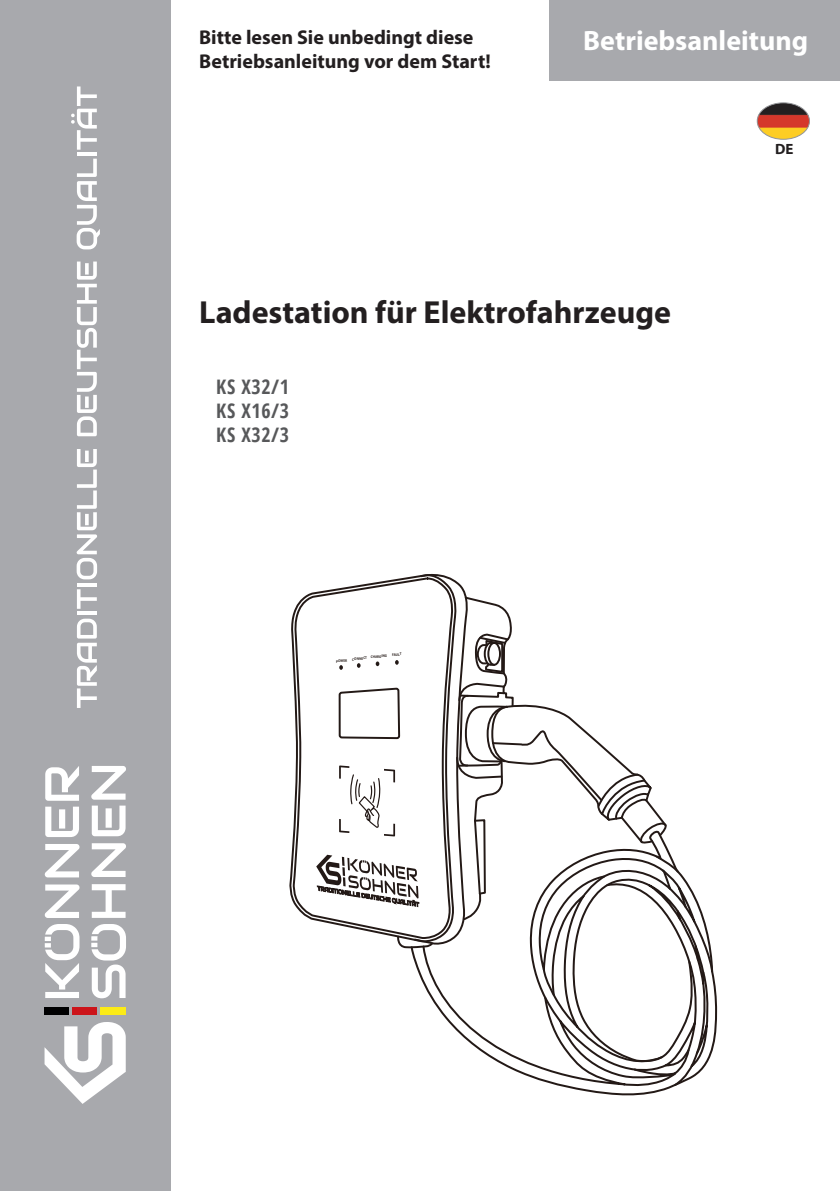
<style>
.page{position:relative;width:840px;height:1191px;background:#fff}
.page>*{position:absolute;margin:0;border:0;box-sizing:border-box;transform-origin:0 0}
.t1{font:700 32px "Myriad Pro";color:#231f20}
.t2{font:700 28px "Myriad Pro";color:#fff}
.t3{font:700 20px/24px "Myriad Pro";color:#231f20}
.t4{font:700 condensed 20px/24px "Open Sans";letter-spacing:.03em;color:#57585a;text-align:justify}
.t5{font:700 15px "Myriad Pro";color:#231f20}
.t6{font:700 3.6px "Open Sans";color:#231916;scale:.88 1}
</style>
<div class="page">
<div style="left:0;top:0;width:170px;height:1191px;background:#a8a9ad"></div>
<svg style="left:77px;top:618px;width:20px;height:90px"></svg>
<hr style="left:77px;top:611px;width:20px;height:4px;background:#fff">
<svg style="left:77px;top:589px;width:20px;height:20px"></svg>
<hr style="left:77px;top:583px;width:20px;height:3px;background:#fff">
<svg style="left:77px;top:449px;width:20px;height:130px"></svg>
<svg style="left:77px;top:261px;width:20px;height:175px"></svg>
<svg style="left:77px;top:159px;width:23px;height:90px"></svg>
<hr style="left:77px;top:152px;width:20px;height:4px;background:#fff">
<svg style="left:71px;top:86px;width:26px;height:64px"></svg>
<svg style="left:44px;top:1022px;width:82px;height:82px"></svg>
<svg style="left:45px;top:884px;width:34px;height:34px"></svg>
<svg style="left:45px;top:844px;width:34px;height:33px"></svg>
<svg style="left:45px;top:806px;width:34px;height:31px"></svg>
<svg style="left:45px;top:766px;width:34px;height:34px"></svg>
<svg style="left:92px;top:884px;width:33px;height:34px"></svg>
<svg style="left:91px;top:843px;width:35px;height:34px"></svg>
<svg style="left:92px;top:805px;width:33px;height:31px"></svg>
<svg style="left:91px;top:766px;width:35px;height:33px"></svg>
<svg style="left:45px;top:924px;width:34px;height:74px"></svg>
<svg style="left:91px;top:924px;width:35px;height:74px"></svg>
<div style="left:44px;top:1007px;width:25px;height:7px;background:#000001"></div>
<div style="left:72px;top:1007px;width:25px;height:7px;background:#cc141a"></div>
<div style="left:100px;top:1007px;width:25px;height:7px;background:#fceb17"></div>
<div style="left:549px;top:0;width:290px;height:81px;background:#a8a9ad"></div>
<img style="left:758px;top:103px;width:51px;height:36px">
<div style="left:756px;top:102px;width:53px;height:38px;border:1px solid #939598;border-radius:50%"></div>
<svg style="left:398px;top:582px;width:315px;height:510px"></svg>
<svg style="left:289px;top:574px;width:169px;height:369px"></svg>
<p class="t3" style="left:199px;top:24px;width:293px">Bitte lesen Sie unbedingt diese<br>Betriebsanleitung vor dem Start!</p>
<h2 class="t2" style="left:583px;top:22px;width:226px">Betriebsanleitung</h2>
<p class="t5" style="left:774px;top:139px;width:20px">DE</p>
<h1 class="t1" style="left:199px;top:291px;width:473px">Ladestation für Elektrofahrzeuge</h1>
<p class="t4" style="left:216px;top:374px;width:74px">KS X32/1<br>KS X16/3<br>KS X32/3</p>
<p class="t6" style="left:351px;top:656px;width:41px;rotate:-6deg">CONNECT CHARGING</p>
<p class="t6" style="left:391px;top:652px;width:12px;rotate:-6deg">FAULT</p>
<p class="t6" style="left:335px;top:658px;width:14px;rotate:-6deg">POWER</p>
</div>
